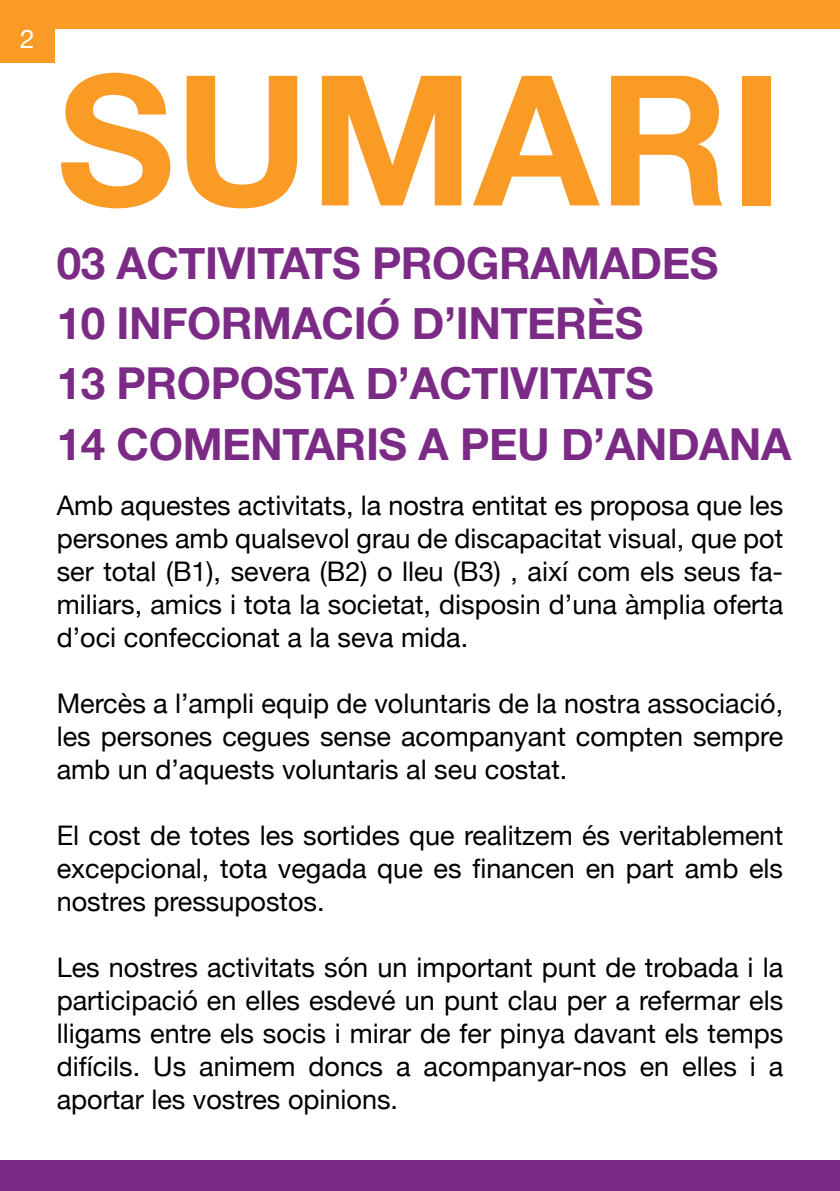
<style>
.page{position:relative;width:840px;height:1191px;background:#fff}
.page>*{position:absolute;margin:0;border:0;box-sizing:border-box;transform-origin:0 0}
.t1{font:700 181.4px "Helvetica Neue";color:#f99b25}
.t2{font:700 44px/60px "Helvetica Neue";letter-spacing:-.01em;color:#7b2b85}
.t3{font:27px/33px "Helvetica Neue";color:#000;text-align:justify}
.t4{font:26px "Helvetica Neue";color:#fff}
</style>
<div class="page">
<div style="left:0;top:0;width:839px;height:29px;background:#f99b25"></div>
<div style="left:0;top:1161px;width:839px;height:30px;background:#7b2b85"></div>
<div style="left:0;top:9px;width:55px;height:53px;background:#f99b25"></div>
<p class="t4" style="left:20px;top:23px;width:16px">2</p>
<h1 class="t1" style="left:57px;top:28px;width:727px">SUMARI</h1>
<h2 class="t2" style="left:57px;top:233px;width:735px">03 ACTIVITATS PROGRAMADES<br>10 INFORMACIÓ D’INTERÈS<br>13 PROPOSTA D’ACTIVITATS<br>14 COMENTARIS A PEU D’ANDANA</h2>
<p class="t3" style="left:57px;top:488px;width:727px">Amb aquestes activitats, la nostra entitat es proposa que les persones amb qualsevol grau de discapacitat visual, que pot ser total (B1), severa (B2) o lleu (B3) , així com els seus fa&shy;miliars, amics i tota la societat, disposin d’una àmplia oferta d’oci confeccionat a la seva mida.</p>
<p class="t3" style="left:57px;top:686px;width:727px">Mercès a l’ampli equip de voluntaris de la nostra associació, les persones cegues sense acompanyant compten sempre amb un d’aquests voluntaris al seu costat.</p>
<p class="t3" style="left:57px;top:818px;width:727px">El cost de totes les sortides que realitzem és veritablement excepcional, tota vegada que es financen en part amb els nostres pressupostos.</p>
<p class="t3" style="left:57px;top:950px;width:727px">Les nostres activitats són un important punt de trobada i la participació en elles esdevé un punt clau per a refermar els lligams entre els socis i mirar de fer pinya davant els temps difícils. Us animem doncs a acompanyar-nos en elles i a aportar les vostres opinions.</p>
</div>
